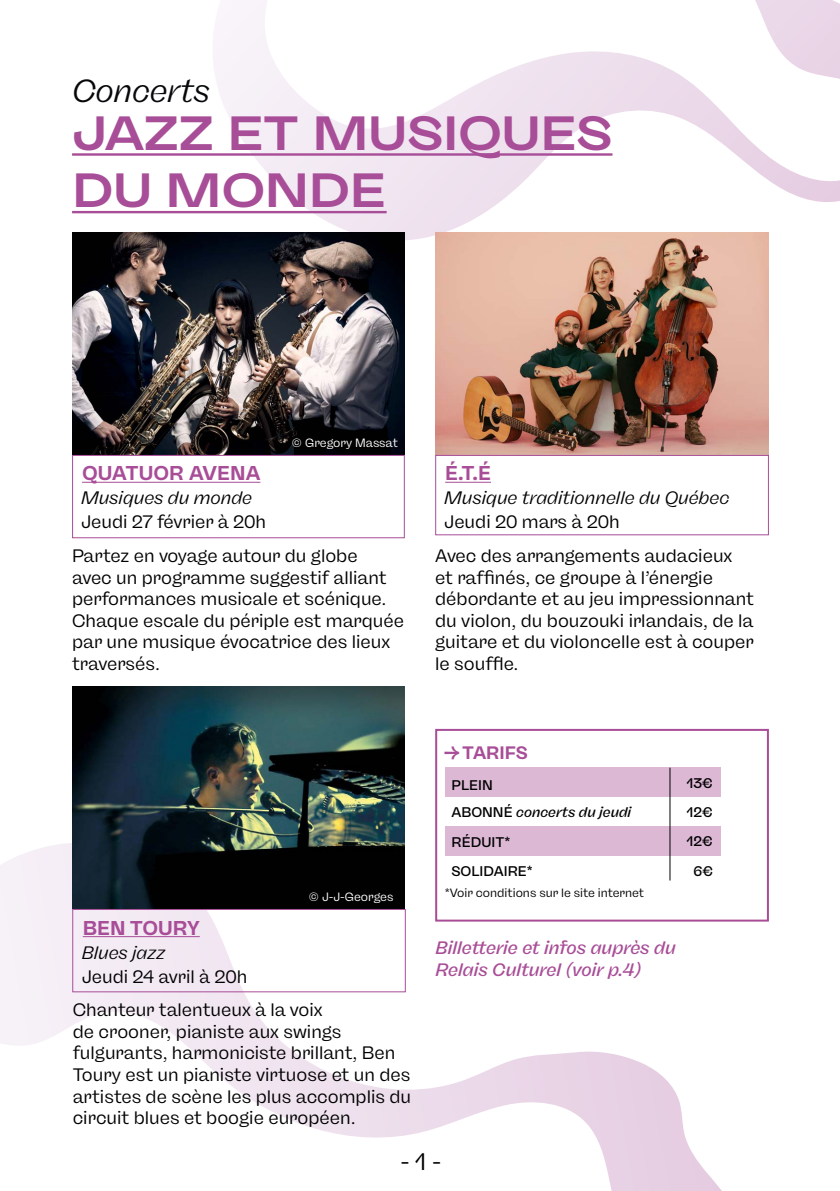
<style>
.page{position:relative;width:840px;height:1191px;background:#fff}
.page>*{position:absolute;margin:0;border:0;box-sizing:border-box;transform-origin:0 0}
.t1{font:700 expanded 48px/57.6px "Freigeist";letter-spacing:-.01em;color:#a84d97}
.t2{font:italic 32px "Freigeist";letter-spacing:-.01em;color:#07080a}
.t3{font:24px "Freigeist";color:#000}
.t4{font:700 20px "Freigeist";color:#a84d97}
.t5{font:18px/21.6px "Freigeist";color:#000}
.t6{font:italic 18px "Freigeist";color:#000}
.t7{font:italic 500 18px/21.6px "Freigeist";color:#a84d97}
.t8{font:700 18px "Freigeist";color:#a84d97}
.t9{font:500 14px/29.2px "Freigeist";color:#000;text-align:center}
.t10{font:italic 500 14px "Freigeist";color:#000}
.t11{font:12px "Freigeist";color:#000}
.t12{font:12px "Freigeist";color:#fff}
.s1{font-style:normal}
</style>
<div class="page">
<svg style="left:0;top:837px;width:748px;height:354px"></svg>
<svg style="left:110px;top:0;width:729px;height:241px"></svg>
<hr style="left:72px;top:153px;width:540px;height:3px;background:#a84d97">
<hr style="left:72px;top:211px;width:314px;height:2px;background:#a84d97">
<img style="left:72px;top:232px;width:332px;height:223px">
<img style="left:435px;top:232px;width:333px;height:223px">
<img style="left:72px;top:686px;width:332px;height:223px">
<hr style="left:82px;top:482px;width:178px;height:1px;background:#a84d97">
<hr style="left:83px;top:936px;width:117px;height:1px;background:#a84d97">
<hr style="left:445px;top:482px;width:45px;height:1px;background:#a84d97">
<div style="left:72px;top:909px;width:333px;height:83px;border:1px solid #a84d97"></div>
<div style="left:72px;top:455px;width:332px;height:83px;border:1px solid #a84d97"></div>
<div style="left:435px;top:455px;width:333px;height:80px;border:1px solid #a84d97"></div>
<div style="left:444px;top:767px;width:276px;height:30px;background:#dcb8d5"></div>
<div style="left:444px;top:826px;width:276px;height:29px;background:#dcb8d5"></div>
<hr style="left:669px;top:767px;width:1px;height:113px;background:#020203">
<div style="left:435px;top:729px;width:333px;height:192px;border:2px solid #a84d97"></div>
<h2 class="t2" style="left:72px;top:72px;width:139px">Concerts</h2>
<h1 class="t1" style="left:72px;top:104px;width:541px">JAZZ ET MUSIQUES<br>DU MONDE</h1>
<p class="t12" style="left:291px;top:436px;width:108px">© Gregory Massat</p>
<p class="t4" style="left:82px;top:461px;width:180px">QUATUOR AVENA</p>
<p class="t6" style="left:81px;top:487px;width:172px">Musiques du monde</p>
<p class="t5" style="left:72px;top:505px;width:287px;line-height:33.6px;text-indent:9px">Jeudi 27 février à 20h<br>Partez en voyage autour du globe</p>
<p class="t5" style="left:72px;top:567px;width:333px">avec un programme suggestif alliant performances musicale et scénique.<br>Chaque escale du périple est marquée par une musique évocatrice des lieux traversés.</p>
<p class="t4" style="left:445px;top:461px;width:47px">É.T.É</p>
<p class="t6" style="left:444px;top:487px;width:287px">Musique traditionnelle du Québec</p>
<p class="t5" style="left:435px;top:505px;width:298px;line-height:33.6px;text-indent:9px">Jeudi 20 mars à 20h<br>Avec des arrangements audacieux</p>
<p class="t5" style="left:435px;top:567px;width:320px">et raffinés, ce groupe à l’énergie débordante et au jeu impressionnant du violon, du bouzouki irlandais, de la guitare et du violoncelle est à couper le souffle.</p>
<p class="t12" style="left:308px;top:889px;width:86px">© J-J-Georges</p>
<p class="t4" style="left:83px;top:915px;width:118px">BEN TOURY</p>
<p class="t6" style="left:82px;top:941px;width:85px">Blues jazz</p>
<p class="t5" style="left:73px;top:960px;width:251px;line-height:33.6px;text-indent:9px">Jeudi 24 avril à 20h<br>Chanteur talentueux à la voix</p>
<p class="t5" style="left:73px;top:1021px;width:339px">de crooner, pianiste aux swings fulgurants, harmoniciste brillant, Ben Toury est un pianiste virtuose et un des artistes de scène les plus accomplis du circuit blues et boogie européen.</p>
<p class="t8" style="left:444px;top:741px;width:84px">→ TARIFS</p>
<p class="t9" style="left:451px;top:770px;width:43px">PLEIN</p>
<p class="t9" style="left:686px;top:769px;width:28px">13€<br>12€<br>12€<br>6€</p>
<p class="t10" style="left:451px;top:804px;width:181px"><span class="s1">ABONNÉ</span> concerts du jeudi</p>
<p class="t9" style="left:451px;top:827px;width:60px">RÉDUIT*</p>
<p class="t9" style="left:451px;top:856px;width:83px">SOLIDAIRE*</p>
<p class="t11" style="left:444px;top:886px;width:201px">*Voir conditions sur le site internet</p>
<p class="t7" style="left:435px;top:937px;width:242px">Billetterie et infos auprès du<br>Relais Culturel (voir p.4)</p>
<h3 class="t3" style="left:400px;top:1147px;width:42px">- 1 -</h3>
</div>
